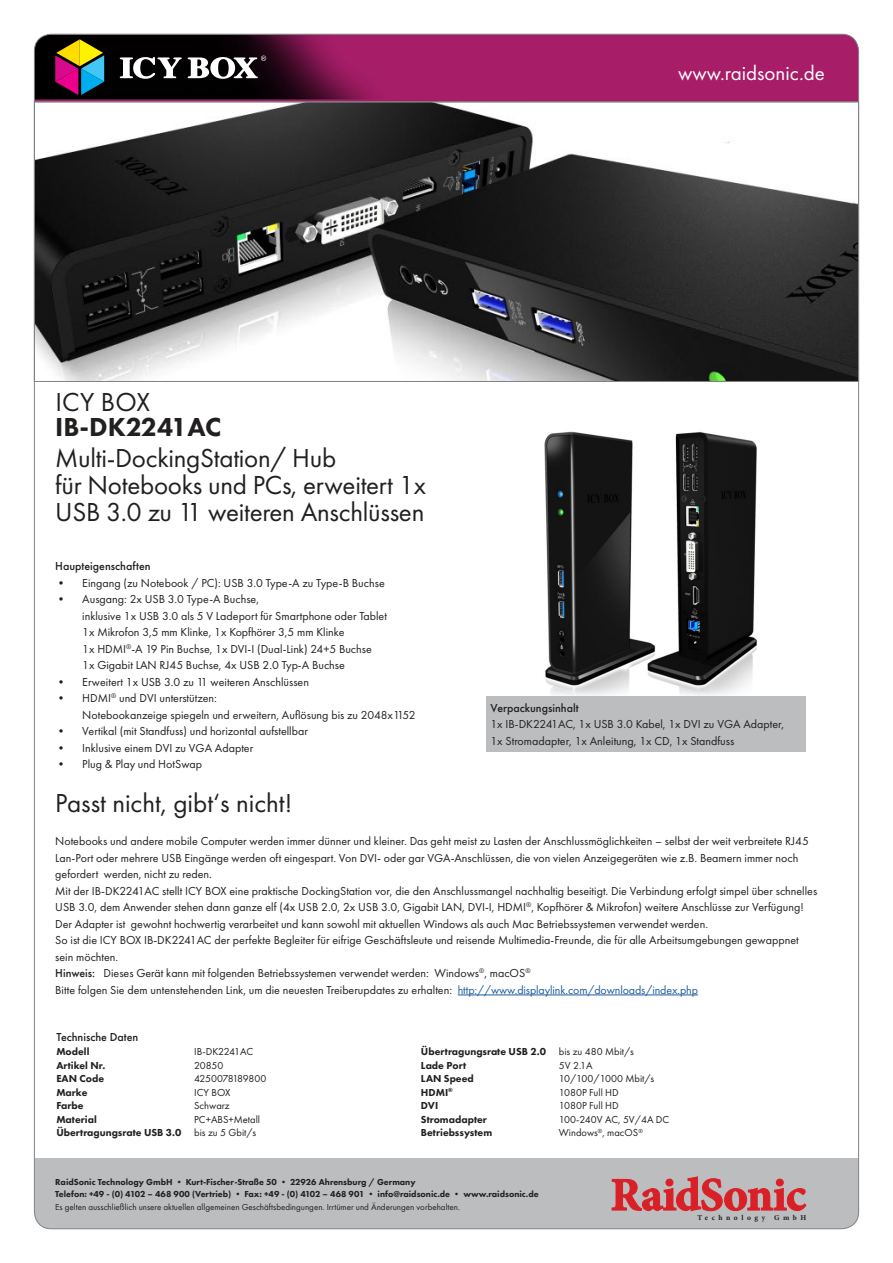
<style>
.page{position:relative;width:893px;height:1263px;background:#fff}
.page>*{position:absolute;margin:0;border:0;box-sizing:border-box;transform-origin:0 0}
.t1{font:27px/27px "Futura PT";letter-spacing:-.01em;color:#221f1f}
.t2{font:800 27px "Futura PT";color:#221f1f}
.t3{font:21px "Futura PT";color:#fff}
.t4{font:12px/16.5px "Futura PT";color:#221f1f}
.t5{font:500 12px "Futura PT";color:#221f1f}
.t6{font:10.5px/13.5px "Futura PT";color:#221f1f}
.t7{font:800 10.5px/13.5px "Futura PT";color:#221f1f}
.t8{font:800 9px/12px "Futura PT";color:#221f1f}
.t9{font:9px "Futura PT";color:#221f1f}
.t10{font:700 7.5px "Minion Pro";letter-spacing:.47em;color:#221f1f}
.s1{font-weight:500}
.s2{color:#1f5d9e}
</style>
<div class="page">
<svg style="left:36px;top:102px;width:821px;height:280px"></svg>
<img style="left:544px;top:431px;width:214px;height:265px">
<div style="left:34px;top:1159px;width:825px;height:70px;background:#bbbdbf"></div>
<svg style="left:612px;top:1176px;width:194px;height:35px"></svg>
<svg style="left:34px;top:34px;width:825px;height:68px;background:#811a52"></svg>
<svg style="left:120px;top:56px;width:146px;height:23px"></svg>
<svg style="left:55px;top:39px;width:49px;height:56px;background:#735e53"></svg>
<hr style="left:458px;top:995px;width:240px;height:1px;background:#1f5d9e">
<div style="left:486px;top:696px;width:320px;height:55px;background:#bbbdbf"></div>
<h2 class="t3" style="left:678px;top:62px;width:148px">www.raidsonic.de</h2>
<h1 class="t1" style="left:55px;top:389px;width:96px">ICY BOX</h1>
<h1 class="t2" style="left:55px;top:412px;width:168px">IB-DK2241AC</h1>
<h1 class="t1" style="left:55px;top:445px;width:372px">Multi-DockingStation/ Hub<br>für Notebooks und PCs, erweitert 1x<br>USB 3.0 zu 11 weiteren Anschlüssen</h1>
<p class="t5" style="left:55px;top:561px;width:97px">Haupteigenschaften</p>
<p class="t4" style="left:55px;top:575px;width:331px">• Eingang (zu Notebook / PC): USB 3.0 Type-A zu Type-B Buchse</p>
<p class="t4" style="left:82px;top:591px;width:306px;text-indent:-27px">• Ausgang: 2x USB 3.0 Type-A Buchse,<br>inklusive 1x USB 3.0 als 5 V Ladeport für Smartphone oder Tablet 1x Mikrofon 3,5 mm Klinke, 1x Kopfhörer 3,5 mm Klinke<br>1x HDMI<sup>®</sup>-A 19 Pin Buchse, 1x DVI-I (Dual-Link) 24+5 Buchse 1x Gigabit LAN RJ45 Buchse, 4x USB 2.0 Typ-A Buchse</p>
<p class="t4" style="left:55px;top:674px;width:255px">• Erweitert 1x USB 3.0 zu 11 weiteren Anschlüssen</p>
<p class="t4" style="left:82px;top:690px;width:335px;text-indent:-27px">• HDMI<sup>®</sup> und DVI unterstützen:<br>Notebookanzeige spiegeln und erweitern, Auflösung bis zu 2048x1152</p>
<p class="t4" style="left:55px;top:723px;width:254px">• Vertikal (mit Standfuss) und horizontal aufstellbar</p>
<p class="t4" style="left:55px;top:740px;width:199px">• Inklusive einem DVI zu VGA Adapter</p>
<p class="t4" style="left:55px;top:756px;width:148px">• Plug &amp; Play und HotSwap</p>
<p class="t5" style="left:490px;top:703px;width:90px">Verpackungsinhalt</p>
<p class="t4" style="left:490px;top:716px;width:295px">1x IB-DK2241AC, 1x USB 3.0 Kabel, 1x DVI zu VGA Adapter,<br>1x Stromadapter, 1x Anleitung, 1x CD, 1x Standfuss</p>
<h1 class="t1" style="left:55px;top:790px;width:238px">Passt nicht, gibt‘s nicht!</h1>
<p class="t4" style="left:55px;top:833px;width:763px">Notebooks und andere mobile Computer werden immer dünner und kleiner. Das geht meist zu Lasten der Anschlussmöglichkeiten – selbst der weit verbreitete RJ45<br>Lan-Port oder mehrere USB Eingänge werden oft eingespart. Von DVI- oder gar VGA-Anschlüssen, die von vielen Anzeigegeräten wie z.B. Beamern immer noch gefordert werden, nicht zu reden.<br>Mit der IB-DK2241AC stellt ICY BOX eine praktische DockingStation vor, die den Anschlussmangel nachhaltig beseitigt. Die Verbindung erfolgt simpel über schnelles USB 3.0, dem Anwender stehen dann ganze elf (4x USB 2.0, 2x USB 3.0, Gigabit LAN, DVI-I, HDMI<sup>®</sup>, Kopfhörer &amp; Mikrofon) weitere Anschlüsse zur Verfügung!<br>Der Adapter ist gewohnt hochwertig verarbeitet und kann sowohl mit aktuellen Windows als auch Mac Betriebssystemen verwendet werden.<br>So ist die ICY BOX IB-DK2241AC der perfekte Begleiter für eifrige Geschäftsleute und reisende Multimedia-Freunde, die für alle Arbeitsumgebungen gewappnet sein möchten.<br><span class="s1">Hinweis:</span> Dieses Gerät kann mit folgenden Betriebssystemen verwendet werden: Windows<sup>®</sup>, macOS<sup>®<br></sup>Bitte folgen Sie dem untenstehenden Link, um die neuesten Treiberupdates zu erhalten: <span class="s2">http://www.displaylink.com/downloads/index.php</span></p>
<p class="t5" style="left:56px;top:1032px;width:84px">Technische Daten</p>
<p class="t7" style="left:421px;top:1045px;width:127px">Übertragungsrate USB 2.0<br>Lade Port<br>LAN Speed<br>HDMI<sup>®<br></sup>DVI<br>Stromadapter<br>Betriebssystem</p>
<p class="t7" style="left:56px;top:1045px;width:127px">Modell<br>Artikel Nr.<br>EAN Code<br>Marke<br>Farbe<br>Material<br>Übertragungsrate USB 3.0</p>
<p class="t6" style="left:194px;top:1045px;width:74px">IB-DK2241AC<br>20850<br>4250078189800<br>ICY BOX<br>Schwarz<br>PC+ABS+Metall bis zu 5 Gbit/s</p>
<p class="t6" style="left:559px;top:1045px;width:112px">bis zu 480 Mbit/s<br>5V 2.1A<br>10/100/1000 Mbit/s<br>1080P Full HD<br>1080P Full HD<br>100-240V AC, 5V/4A DC<br>Windows<sup>®</sup>, macOS<sup>®</sup></p>
<p class="t8" style="left:55px;top:1175px;width:485px">RaidSonic Technology GmbH • Kurt-Fischer-Straße 50 • 22926 Ahrensburg / Germany<br>Telefon: +49 - (0) 4102 – 468 900 (Vertrieb) • Fax: +49 - (0) 4102 – 468 901 • info@raidsonic.de • www.raidsonic.de</p>
<p class="t9" style="left:55px;top:1202px;width:406px">Es gelten ausschließlich unsere aktuellen allgemeinen Geschäftsbedingungen. Irrtümer und Änderungen vorbehalten.</p>
<p class="t10" style="left:697px;top:1214px;width:110px">Technology GmbH</p>
</div>
